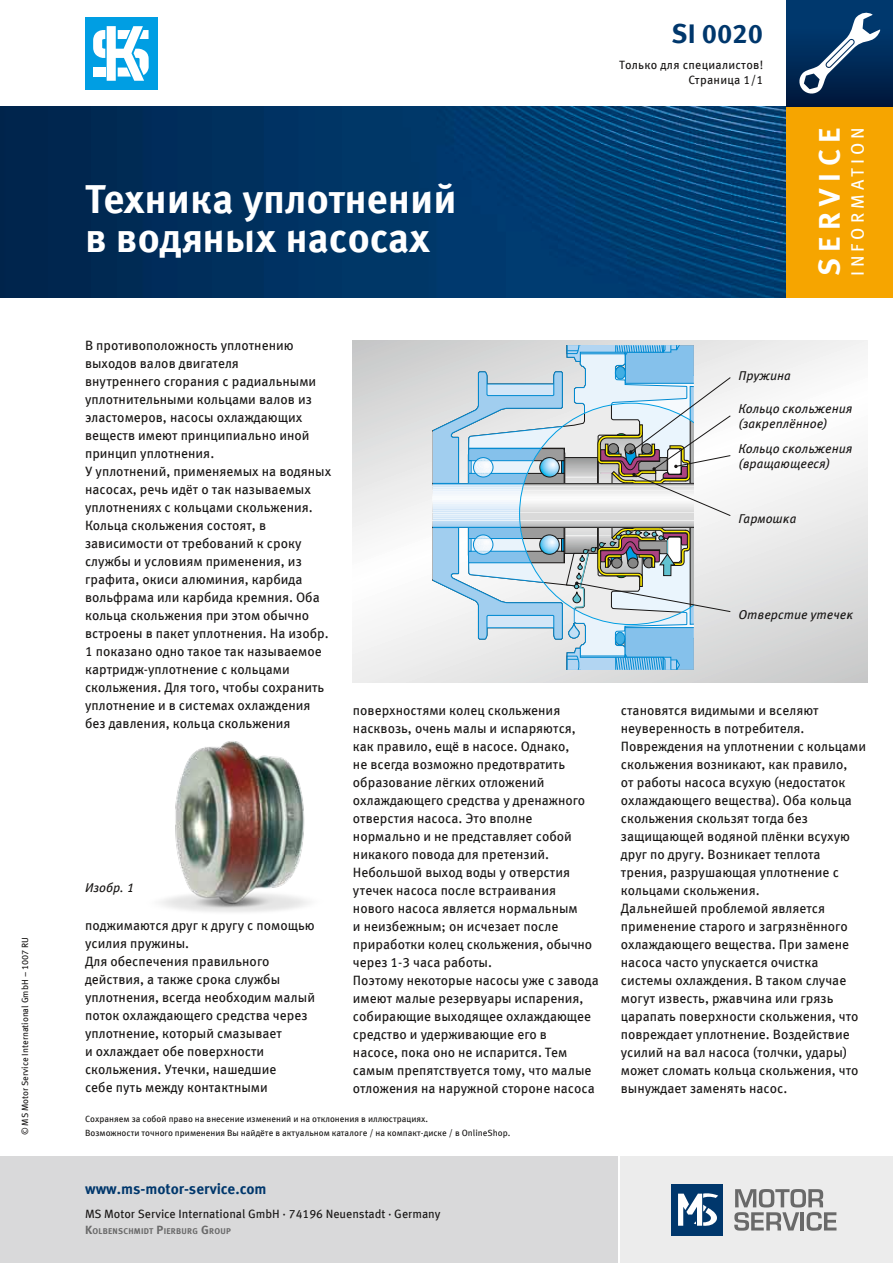
<style>
.page{position:relative;width:893px;height:1263px;background:#fff}
.page>*{position:absolute;margin:0;border:0;box-sizing:border-box;transform-origin:0 0}
.t1{font:700 40.5px/39px "Meta OFC";color:#fff}
.t2{font:700 30px "Meta OFC";letter-spacing:.225em;color:#fff}
.t3{font:700 27px "Meta OFC";color:#00376c}
.t4{font:18px "Meta OFC";letter-spacing:.225em;color:#fff}
.t5{font:700 15px "Meta OFC";color:#00376c}
.t6{font:13.5px/18px "Meta OFC";color:#181615}
.t7{font:italic 12.75px/15px "Meta OFC";color:#181615}
.t8{font:12px "Meta OFC";color:#181615}
.t9{font:12px/15px "Meta OFC";letter-spacing:.02em;color:#181615;text-align:right}
.t10{font:9px/13.5px "Meta OFC";color:#181615}
.t11{font:700 8.4px "Meta OFC";letter-spacing:.03em;color:#696969}
.s1{font-size:12px}
</style>
<div class="page">
<svg style="left:353px;top:340px;width:514px;height:342px"></svg>
<img style="left:0;top:106px;width:787px;height:192px">
<div style="left:621px;top:1157px;width:272px;height:106px;background:#ececec"></div>
<div style="left:0;top:1157px;width:617px;height:106px;background:#d9d9da"></div>
<div style="left:672px;top:1184px;width:51px;height:51px;background:#00376c"></div>
<svg style="left:678px;top:1193px;width:40px;height:33px"></svg>
<svg style="left:734px;top:1189px;width:102px;height:42px"></svg>
<div style="left:787px;top:106px;width:106px;height:192px;background:#f6a500"></div>
<div style="left:787px;top:0;width:106px;height:106px;background:linear-gradient(to bottom,#003f78,#001a3e)"></div>
<svg style="left:798px;top:12px;width:82px;height:83px"></svg>
<div style="left:85px;top:17px;width:72px;height:72px;background:#009ee3"></div>
<svg style="left:93px;top:26px;width:56px;height:55px"></svg>
<svg style="left:433px;top:345px;width:298px;height:327px;background:#c2d2db"></svg>
<img style="left:160px;top:741px;width:149px;height:171px">
<p class="t10" style="left:18px;top:1135px;width:200px;rotate:-90deg">© MS Motor Service International GmbH – 1007 RU</p>
<h1 class="t1" style="left:85px;top:180px;width:373px">Техника уплотнений в водяных насосах</h1>
<h3 class="t3" style="left:672px;top:16px;width:93px">SI 0020</h3>
<p class="t9" style="left:619px;top:57px;width:146px">Тoлько для спeциaлиcтoв!<br>Страница 1/1</p>
<h2 class="t2" style="left:810px;top:276px;width:150px;rotate:-90deg">SERVICE</h2>
<h3 class="t4" style="left:846px;top:276px;width:147px;rotate:-90deg">In form ati on</h3>
<p class="t6" style="left:85px;top:337px;width:248px">В противоположность уплотнению выходов валов двигателя<br>внутреннего сгорания с радиальными уплотнительными кольцами валов из эластомеров, насосы охлаждающих веществ имеют принципиально иной принцип уплотнения.<br>У уплотнений, применяемых на водяных насосах, речь идёт о так называемых уплотнениях с кольцами скольжения.<br>Кольца скольжения состоят, в зависимости от требований к сроку службы и условиям применения, из графита, окиси алюминия, карбида вольфрама или карбида кремния. Оба кольца скольжения при этом обычно встроены в пакет уплотнения. На изобр.<br>1 показано одно такое так называемое картридж-уплотнение с кольцами скольжения. Для того, чтобы сохранить уплотнение и в системах охлаждения без давления, кольца скольжения</p>
<p class="t7" style="left:738px;top:368px;width:54px">Пружина</p>
<p class="t7" style="left:738px;top:401px;width:115px">Кольцо скольжения (закреплённое)</p>
<p class="t7" style="left:738px;top:441px;width:115px">Кольцо скольжения (вращающееся)</p>
<p class="t7" style="left:738px;top:511px;width:59px">Гармошка</p>
<p class="t7" style="left:738px;top:607px;width:116px">Отверстие утечек</p>
<p class="t6" style="left:353px;top:701px;width:247px">поверхностями колец скольжения насквозь, очень малы и испаряются, как правило, ещё в насосе. Однако,<br>не всегда возможно предотвратить образование лёгких отложений охлаждающего средства у дренажного отверстия насоса. Это вполне нормально и не представляет собой никакого повода для претензий.<br>Небольшой выход воды у отверстия утечек насоса после встраивания нового насоса является нормальным<br>и неизбежным; он исчезает после приработки колец скольжения, обычно через 1-3 часа работы.<br>Поэтому некоторые насосы уже с завода имеют малые резервуары испарения, собирающие выходящее охлаждающее средство и удерживающие его в<br>насосе, пока оно не испарится. Тем самым препятствуется тому, что малые отложения на наружной стороне насоса</p>
<p class="t6" style="left:621px;top:701px;width:247px">становятся видимыми и вселяют неуверенность в потребителя.<br>Повреждения на уплотнении с кольцами скольжения возникают, как правило,<br>от работы насоса всухую (недостаток охлаждающего вещества). Оба кольца скольжения скользят тогда без защищающей водяной плёнки всухую друг по другу. Возникает теплота трения, разрушающая уплотнение с кольцами скольжения.<br>Дальнейшей проблемой является применение старого и загрязнённого охлаждающего вещества. При замене насоса часто упускается очистка системы охлаждения. В таком случае могут известь, ржавчина или грязь царапать поверхности скольжения, что повреждает уплотнение. Воздействие усилий на вал насоса (толчки, удары) может сломать кольца скольжения, что вынуждает заменять насос.</p>
<p class="t10" style="left:85px;top:1112px;width:427px">Сохраняем за собой право на внесение изменений и на отклонения в иллюстрациях.<br>Возможности точного применения Вы найдёте в актуальном каталоге / на компакт-диске / в OnlineShop.</p>
<p class="t7" style="left:85px;top:880px;width:51px">Изобр. 1</p>
<p class="t6" style="left:85px;top:916px;width:232px">поджимаются друг к другу с помощью усилия пружины.<br>Для обеспечения правильного действия, а также срока службы уплотнения, всегда необходим малый поток охлаждающего средства через уплотнение, который смазывает<br>и охлаждает обе поверхности скольжения. Утечки, нашедшие<br>себе путь между контактными</p>
<p class="t5" style="left:85px;top:1179px;width:183px">www.ms-motor-service.com</p>
<p class="t8" style="left:85px;top:1206px;width:357px">MS Motor Service International GmbH · 74196 Neuenstadt · Germany</p>
<p class="t11" style="left:85px;top:1226px;width:147px"><span class="s1">K</span>OLBENSCHMIDT <span class="s1">P</span>IERBURG <span class="s1">G</span> ROUP</p>
</div>
